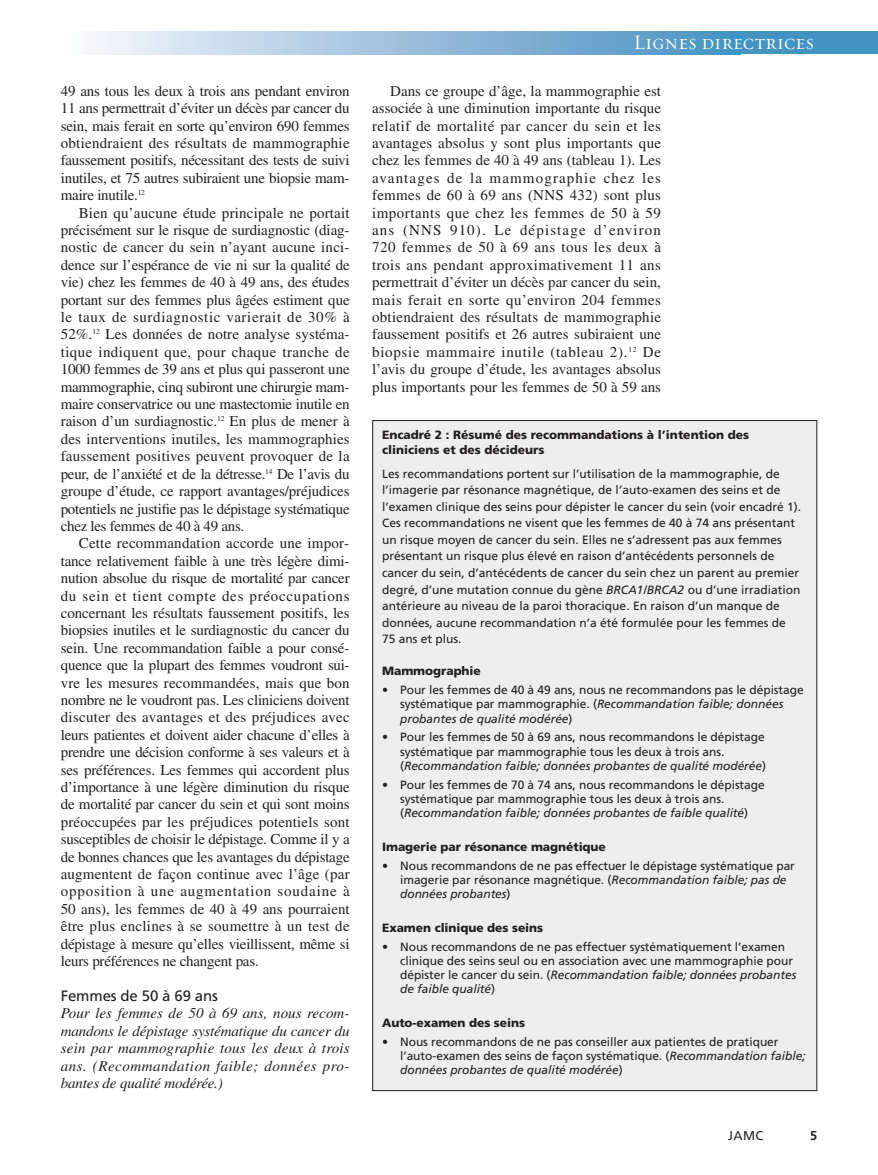
<style>
.page{position:relative;width:878px;height:1175px;background:#fff}
.page>*{position:absolute;margin:0;border:0;box-sizing:border-box;transform-origin:0 0}
.t1{font:21px "Requiem Display HTF Small Caps";letter-spacing:.005em;color:#fff}
.t2{font:15px/17.4px "Times LT Std";letter-spacing:-.015em;color:#231f20;text-align:justify}
.t3{font:italic 15px/17.4px "Times LT Std";letter-spacing:.035em;color:#231f20;text-align:justify}
.t4{font:15px "Frutiger LT Std";letter-spacing:-.01em;color:#231f20}
.t5{font:12.75px "Frutiger LT Std";color:#231f20}
.t6{font:700 12.75px "Frutiger LT Std";color:#231f20}
.t7{font:12px/14.2px "Frutiger LT Std";letter-spacing:-.005em;color:#231f20}
.t8{font:900 12px/15px "Frutiger LT Std";letter-spacing:-.005em;color:#231f20}
.s1{font-style:italic}
</style>
<div class="page">
<div style="left:726px;top:32px;width:152px;height:22px;background:#4494c2"></div>
<div style="left:61px;top:32px;width:679px;height:22px;background:linear-gradient(to right,#faf8fc,#458ebf)"></div>
<div style="left:373px;top:420px;width:443px;height:670px;background:#eeeeef"></div>
<p class="t2" style="left:61px;top:84px;width:290px">49 ans tous les deux à trois ans pendant environ 11 ans permettrait d’éviter un décès par cancer du sein, mais ferait en sorte qu’environ 690 femmes obtiendraient des résultats de mammographie faussement positifs, nécessitant des tests de suivi inutiles, et 75 autres subiraient une biopsie mam&shy;maire inutile.<sup>12</sup></p>
<p class="t2" style="left:61px;top:205px;width:290px;text-indent:18px">Bien qu’aucune étude principale ne portait précisément sur le risque de surdiagnostic (diag&shy;nostic de cancer du sein n’ayant aucune inci&shy;dence sur l’espérance de vie ni sur la qualité de vie) chez les femmes de 40 à 49 ans, des études portant sur des femmes plus âgées estiment que le taux de surdiagnostic varierait de 30% à 52%.<sup>12</sup> Les données de notre analyse systéma&shy;tique indiquent que, pour chaque tranche de 1000 femmes de 39 ans et plus qui passeront une mammographie, cinq subiront une chirurgie mam&shy;maire conservatrice ou une mastectomie inutile en raison d’un surdiagnostic.<sup>12</sup> En plus de mener à des interventions inutiles, les mammographies faussement positives peuvent provoquer de la peur, de l’anxiété et de la détresse.<sup>14</sup> De l’avis du groupe d’étude, ce rapport avantages/préjudices potentiels ne justifie pas le dépistage systématique chez les femmes de 40 à 49 ans.</p>
<p class="t2" style="left:61px;top:536px;width:290px;text-indent:18px">Cette recommandation accorde une impor&shy;tance relativement faible à une très légère dimi&shy;nution absolue du risque de mortalité par cancer du sein et tient compte des préoccupations concernant les résultats faussement positifs, les biopsies inutiles et le surdiagnostic du cancer du sein. Une recommandation faible a pour consé&shy;quence que la plupart des femmes voudront sui&shy;vre les mesures recommandées, mais que bon nombre ne le voudront pas. Les cliniciens doivent discuter des avantages et des préjudices avec leurs patientes et doivent aider chacune d’elles à prendre une décision conforme à ses valeurs et à ses préférences. Les femmes qui accordent plus d’importance à une légère diminution du risque de mortalité par cancer du sein et qui sont moins préoccupées par les préjudices potentiels sont susceptibles de choisir le dépistage. Comme il y a de bonnes chances que les avantages du dépistage augmentent de façon continue avec l’âge (par opposition à une augmentation soudaine à 50 ans), les femmes de 40 à 49 ans pourraient être plus enclines à se soumettre à un test de dépistage à mesure qu’elles vieillissent, même si leurs préférences ne changent pas.</p>
<p class="t4" style="left:61px;top:989px;width:159px">Femmes de 50 à 69 ans</p>
<p class="t3" style="left:61px;top:1006px;width:290px">Pour les femmes de 50 à 69 ans, nous recom&shy;mandons le dépistage systématique du cancer du sein par mammographie tous les deux à trois ans. (Recommandation faible; données pro&shy;bantes de qualité modérée.)</p>
<h1 class="t1" style="left:633px;top:30px;width:182px">Lignes directrices</h1>
<p class="t2" style="left:372px;top:84px;width:290px;text-indent:18px">Dans ce groupe d’âge, la mammographie est associée à une diminution importante du risque relatif de mortalité par cancer du sein et les avantages absolus y sont plus importants que chez les femmes de 40 à 49 ans (tableau 1). Les avantages de la mammographie chez les femmes de 60 à 69 ans (NNS 432) sont plus importants que chez les femmes de 50 à 59 ans (NNS 910). Le dépistage d’environ 720 femmes de 50 à 69 ans tous les deux à trois ans pendant approximativement 11 ans permettrait d’éviter un décès par cancer du sein, mais ferait en sorte qu’environ 204 femmes obtiendraient des résultats de mammographie faussement positifs et 26 autres subiraient une biopsie mammaire inutile (tableau 2).<sup>12</sup> De l’avis du groupe d’étude, les avantages absolus plus importants pour les femmes de 50 à 59 ans</p>
<p class="t8" style="left:382px;top:428px;width:368px">Encadré 2 : Résumé des recommandations à l’intention des cliniciens et des décideurs</p>
<p class="t7" style="left:382px;top:466px;width:420px;line-height:16.5px">Les recommandations portent sur l’utilisation de la mammographie, de l’imagerie par résonance magnétique, de l’auto-examen des seins et de l’examen clinique des seins pour dépister le cancer du sein (voir encadré 1).<br>Ces recommandations ne visent que les femmes de 40 à 74 ans présentant un risque moyen de cancer du sein. Elles ne s’adressent pas aux femmes présentant un risque plus élevé en raison d’antécédents personnels de cancer du sein, d’antécédents de cancer du sein chez un parent au premier degré, d’une mutation connue du gène <span class="s1">BRCA1/BRCA2</span> ou d’une irradiation antérieure au niveau de la paroi thoracique. En raison d’un manque de données, aucune recommandation n’a été formulée pour les femmes de 75 ans et plus.</p>
<p class="t8" style="left:382px;top:664px;width:100px">Mammographie</p>
<p class="t7" style="left:400px;top:683px;width:405px;text-indent:-18px">• Pour les femmes de 40 à 49 ans, nous ne recommandons pas le dépistage systématique par mammographie. (<span class="s1">Recommandation faible; données probantes de qualité modérée</span>)</p>
<p class="t7" style="left:400px;top:731px;width:367px;text-indent:-18px">• Pour les femmes de 50 à 69 ans, nous recommandons le dépistage systématique par mammographie tous les deux à trois ans. (<span class="s1">Recommandation faible; données probantes de qualité modérée</span>)</p>
<p class="t7" style="left:400px;top:778px;width:366px;text-indent:-18px">• Pour les femmes de 70 à 74 ans, nous recommandons le dépistage systématique par mammographie tous les deux à trois ans. (<span class="s1">Recommandation faible; données probantes de faible qualité</span>)</p>
<p class="t8" style="left:382px;top:840px;width:225px">Imagerie par résonance magnétique</p>
<p class="t7" style="left:400px;top:859px;width:396px;text-indent:-18px">• Nous recommandons de ne pas effectuer le dépistage systématique par imagerie par résonance magnétique. (<span class="s1">Recommandation faible; pas de données probantes</span>)</p>
<p class="t8" style="left:382px;top:921px;width:162px">Examen clinique des seins</p>
<p class="t7" style="left:400px;top:940px;width:398px;text-indent:-18px">• Nous recommandons de ne pas effectuer systématiquement l’examen clinique des seins seul ou en association avec une mammographie pour dépister le cancer du sein. (<span class="s1">Recommandation faible; données probantes de faible qualité</span>)</p>
<p class="t8" style="left:382px;top:1016px;width:144px">Auto-examen des seins</p>
<p class="t7" style="left:400px;top:1035px;width:407px;text-indent:-18px">• Nous recommandons de ne pas conseiller aux patientes de pratiquer l’auto-examen des seins de façon systématique. (<span class="s1">Recommandation faible; données probantes de qualité modérée</span>)</p>
<p class="t5" style="left:728px;top:1130px;width:36px">JAMC</p>
<p class="t6" style="left:810px;top:1130px;width:9px">5</p>
</div>
